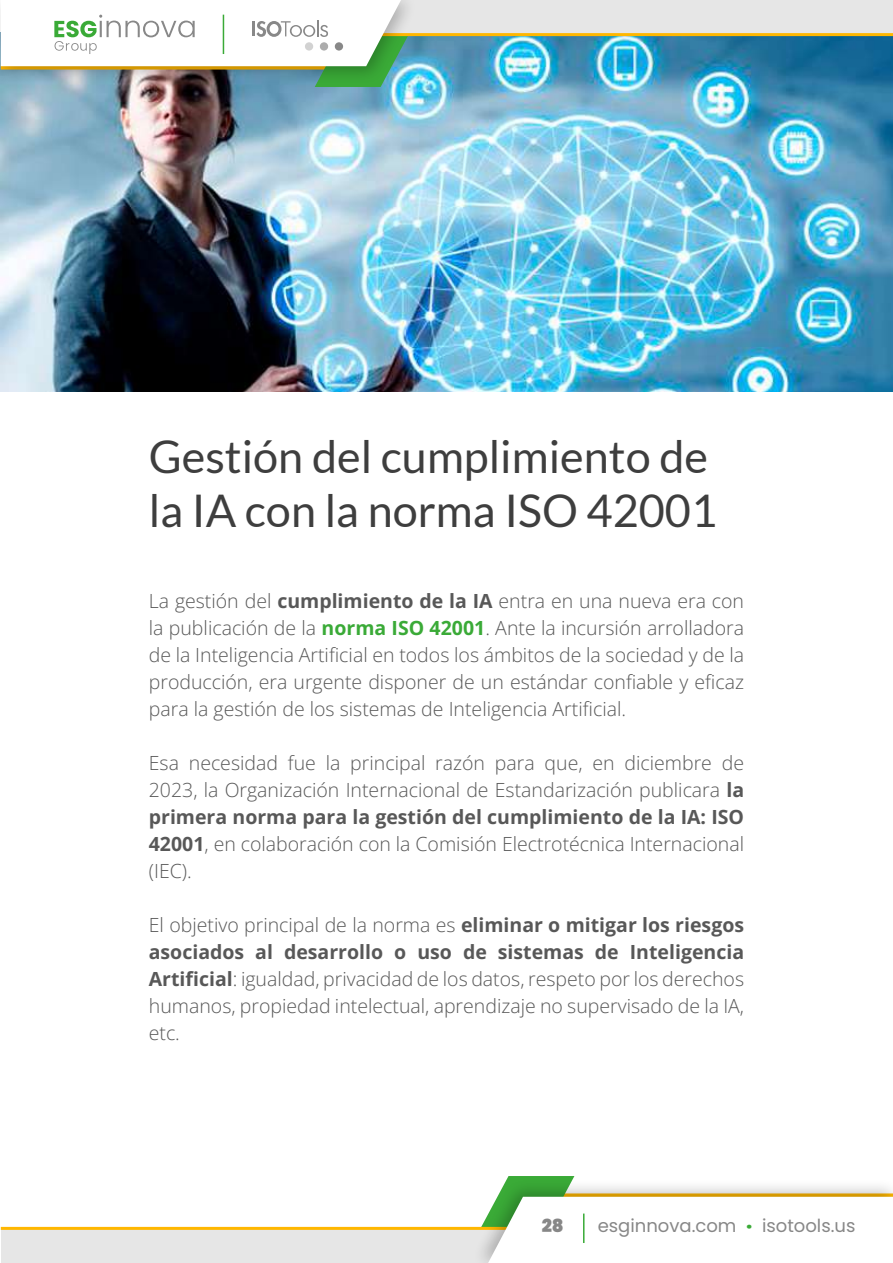
<style>
.page{position:relative;width:893px;height:1263px;background:#fff}
.page>*{position:absolute;margin:0;border:0;box-sizing:border-box;transform-origin:0 0}
.t1{font:45px/54px "Lato";color:#3e3e3e}
.t2{font:300 19.5px/27px "Open Sans";color:#585858;text-align:justify}
.t3{font:18px "Poppins";color:#878787}
.t4{font:900 18px "Poppins";color:#878787}
.s1{font-weight:700}
.s2{font-weight:700;color:#3aaa37}
.s3{font-weight:900;color:#3aaa37}
</style>
<div class="page">
<img style="left:0;top:36px;width:893px;height:356px">
<div style="left:1px;top:0;width:892px;height:34px;background:#e6e6e6"></div>
<hr style="left:269px;top:33px;width:624px;height:3px;background:#ffb700">
<svg style="left:1px;top:0;width:415px;height:87px"></svg>
<hr style="left:223px;top:15px;width:1px;height:39px;background:#3aaa37">
<div style="left:1px;top:1229px;width:892px;height:34px;background:#e6e6e6"></div>
<hr style="left:1px;top:1227px;width:625px;height:3px;background:#ffb700">
<svg style="left:473px;top:1176px;width:420px;height:87px"></svg>
<hr style="left:583px;top:1213px;width:1px;height:30px;background:#3aaa37">
<h1 class="t1" style="left:149px;top:429px;width:570px">Gestión del cumplimiento de la IA con la norma ISO 42001</h1>
<p class="t2" style="left:149px;top:587px;width:597px">La gestión del <span class="s1">cumplimiento de la IA</span> entra en una nueva era con la publicación de la <span class="s2">norma ISO 42001</span>. Ante la incursión arrolladora de la Inteligencia Artificial en todos los ámbitos de la sociedad y de la producción, era urgente disponer de un estándar confiable y eficaz para la gestión de los sistemas de Inteligencia Artificial.</p>
<p class="t2" style="left:149px;top:749px;width:597px">Esa necesidad fue la principal razón para que, en diciembre de 2023, la Organización Internacional de Estandarización publicara <span class="s1">la primera norma para la gestión del cumplimiento de la IA: ISO 42001</span>, en colaboración con la Comisión Electrotécnica Internacional (IEC).</p>
<p class="t2" style="left:149px;top:911px;width:597px">El objetivo principal de la norma es <span class="s1">eliminar o mitigar los riesgos asociados al desarrollo o uso de sistemas de Inteligencia Artificial</span>: igualdad, privacidad de los datos, respeto por los derechos humanos, propiedad intelectual, aprendizaje no supervisado de la IA, etc.</p>
<p class="t4" style="left:542px;top:1216px;width:24px">28</p>
<p class="t3" style="left:598px;top:1216px;width:259px">esginnova.com <span class="s3">·</span> isotools.us</p>
</div>
